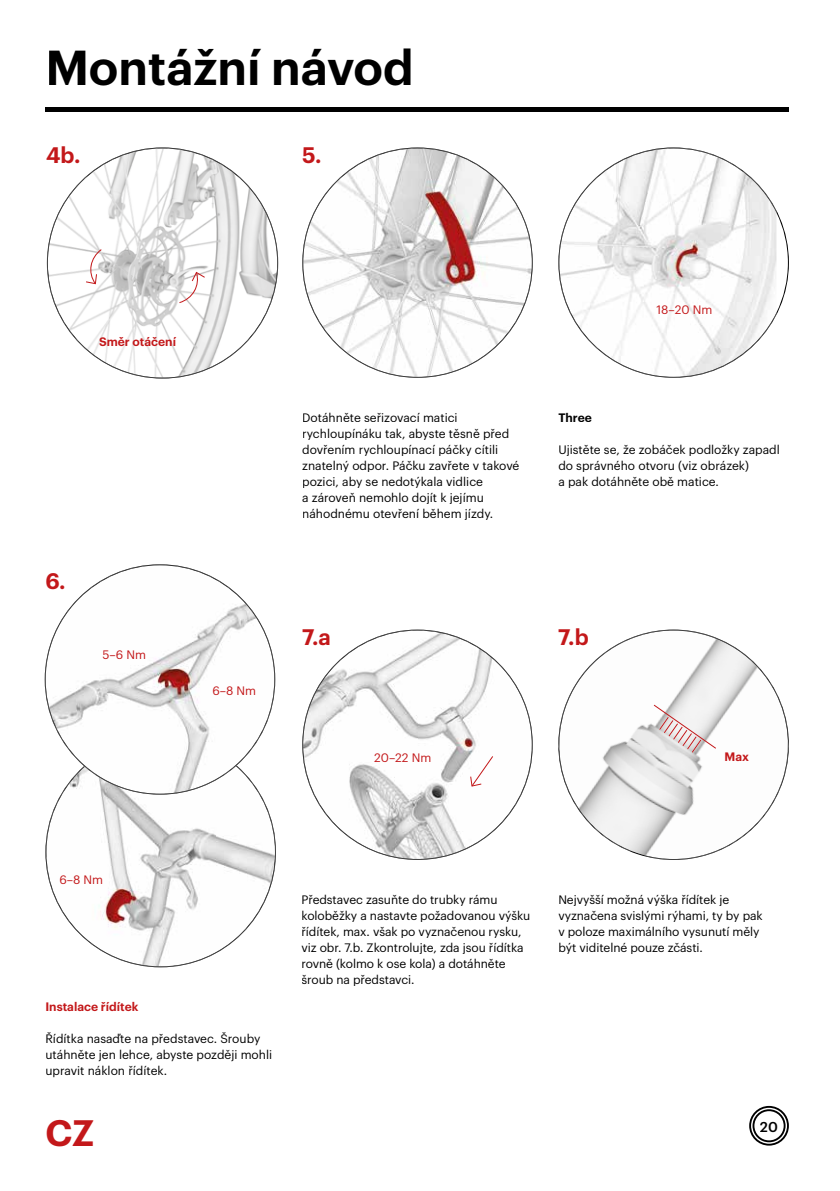
<style>
.page{position:relative;width:840px;height:1191px;background:#fff}
.page>*{position:absolute;margin:0;border:0;box-sizing:border-box;transform-origin:0 0}
.t1{font:600 48px "Graphik";color:#000}
.t2{font:600 36px "Graphik";color:#c3181a}
.t3{font:600 22px "Graphik";color:#c3181a}
.t4{font:500 14px "Graphik";color:#000}
.t5{font:12px/16px "Graphik";color:#000}
.t6{font:600 12px "Graphik";color:#c3181a}
.t7{font:12px "Graphik";color:#c3181a}
.t8{font:600 12px "Graphik";color:#000}
</style>
<div class="page">
<svg style="left:749px;top:1106px;width:39px;height:39px"></svg>
<svg style="left:359px;top:147px;width:159px;height:231px"></svg>
<img style="left:318px;top:148px;width:198px;height:57px">
<img style="left:302px;top:205px;width:58px;height:157px">
<img style="left:474px;top:205px;width:58px;height:157px">
<img style="left:360px;top:361px;width:115px;height:16px">
<svg style="left:62px;top:147px;width:216px;height:217px"></svg>
<img style="left:63px;top:148px;width:199px;height:57px">
<img style="left:47px;top:205px;width:58px;height:158px">
<img style="left:220px;top:205px;width:57px;height:158px">
<img style="left:105px;top:362px;width:115px;height:16px">
<svg style="left:86px;top:249px;width:15px;height:35px"></svg>
<svg style="left:179px;top:272px;width:26px;height:31px"></svg>
<svg style="left:613px;top:147px;width:175px;height:231px"></svg>
<img style="left:574px;top:148px;width:147px;height:57px">
<img style="left:721px;top:159px;width:55px;height:161px">
<img style="left:558px;top:205px;width:55px;height:155px">
<img style="left:612px;top:320px;width:160px;height:57px">
<svg style="left:45px;top:794px;width:231px;height:173px"></svg>
<img style="left:46px;top:793px;width:57px;height:158px">
<img style="left:218px;top:793px;width:57px;height:158px">
<img style="left:103px;top:950px;width:115px;height:16px">
<svg style="left:103px;top:564px;width:172px;height:201px"></svg>
<img style="left:84px;top:766px;width:152px;height:28px">
<svg style="left:182px;top:765px;width:17px;height:1px"></svg>
<img style="left:60px;top:565px;width:199px;height:57px">
<img style="left:45px;top:622px;width:58px;height:157px">
<img style="left:217px;top:622px;width:57px;height:157px">
<img style="left:102px;top:778px;width:115px;height:16px">
<svg style="left:360px;top:629px;width:157px;height:231px"></svg>
<img style="left:318px;top:630px;width:198px;height:57px">
<img style="left:302px;top:687px;width:58px;height:157px">
<img style="left:474px;top:687px;width:58px;height:157px">
<img style="left:359px;top:843px;width:116px;height:16px">
<svg style="left:470px;top:756px;width:23px;height:30px"></svg>
<svg style="left:597px;top:629px;width:163px;height:231px"></svg>
<img style="left:596px;top:630px;width:162px;height:38px">
<img style="left:749px;top:668px;width:40px;height:161px">
<img style="left:558px;top:659px;width:39px;height:162px">
<img style="left:587px;top:821px;width:163px;height:38px">
<svg style="left:653px;top:704px;width:62px;height:48px"></svg>
<hr style="left:45px;top:107px;width:743px;height:4px;background:#000">
<h1 class="t1" style="left:45px;top:30px;width:369px">Montážní návod</h1>
<h3 class="t3" style="left:46px;top:138px;width:36px">4b.</h3>
<h3 class="t3" style="left:302px;top:138px;width:21px">5.</h3>
<p class="t6" style="left:99px;top:332px;width:78px">Směr otáčení</p>
<h3 class="t3" style="left:45px;top:563px;width:22px">6.</h3>
<p class="t5" style="left:302px;top:408px;width:218px">Dotáhněte seřizovací matici rychloupínáku tak, abyste těsně před dovřením rychloupínací páčky cítili znatelný odpor. Páčku zavřete v takové pozici, aby se nedotýkala vidlice<br>a zároveň nemohlo dojít k jejímu náhodnému otevření během jízdy.</p>
<p class="t7" style="left:656px;top:300px;width:57px">18–20 Nm</p>
<p class="t8" style="left:558px;top:408px;width:35px">Three</p>
<p class="t5" style="left:558px;top:440px;width:223px">Ujistěte se, že zobáček podložky zapadl do správného otvoru (viz obrázek)<br>a pak dotáhněte obě matice.</p>
<p class="t7" style="left:102px;top:646px;width:45px">5–6 Nm</p>
<p class="t7" style="left:212px;top:682px;width:45px">6–8 Nm</p>
<h3 class="t3" style="left:302px;top:620px;width:30px">7.a</h3>
<h3 class="t3" style="left:558px;top:620px;width:32px">7.b</h3>
<p class="t7" style="left:374px;top:749px;width:58px">20–22 Nm</p>
<p class="t6" style="left:724px;top:747px;width:26px">Max</p>
<p class="t7" style="left:59px;top:871px;width:45px">6–8 Nm</p>
<p class="t6" style="left:45px;top:997px;width:94px">Instalace řídítek</p>
<p class="t5" style="left:45px;top:1029px;width:228px">Řídítka nasaďte na představec. Šrouby utáhněte jen lehce, abyste později mohli upravit náklon řídítek.</p>
<h2 class="t2" style="left:45px;top:1105px;width:50px">CZ</h2>
<p class="t5" style="left:301px;top:890px;width:230px">Představec zasuňte do trubky rámu koloběžky a nastavte požadovanou výšku řídítek, max. však po vyznačenou rysku, viz obr. 7.b. Zkontrolujte, zda jsou řídítka rovně (kolmo k ose kola) a dotáhněte šroub na představci.</p>
<p class="t5" style="left:558px;top:890px;width:206px">Nejvyšší možná výška řídítek je vyznačena svislými rýhami, ty by pak v poloze maximálního vysunutí měly být viditelné pouze zčásti.</p>
<p class="t4" style="left:759px;top:1116px;width:20px">20</p>
</div>
